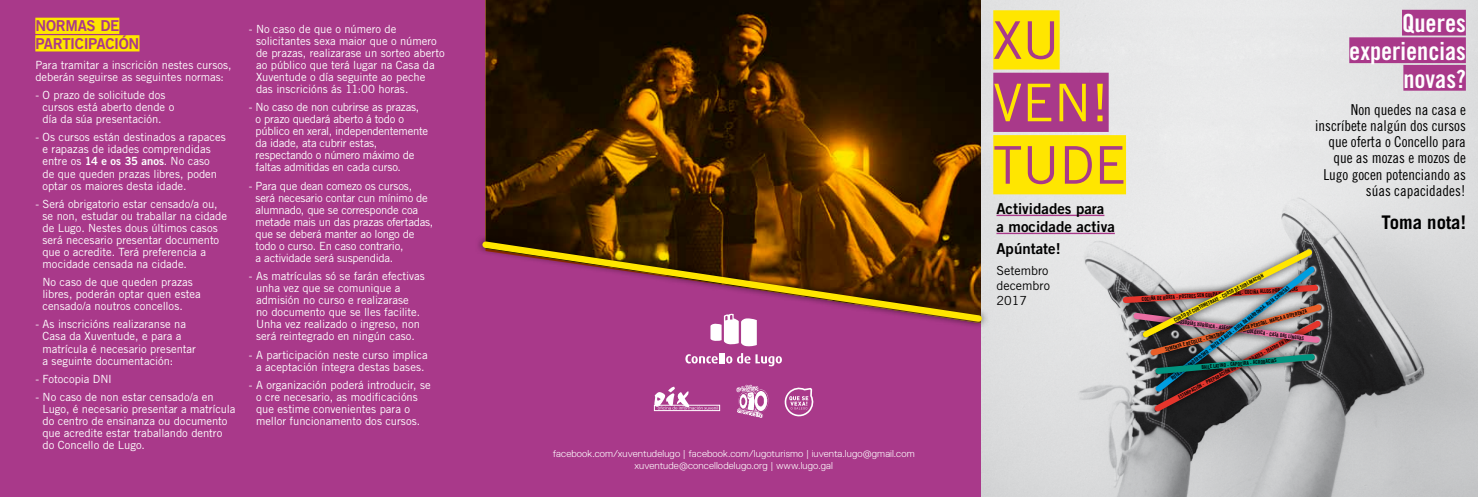
<style>
.page{position:relative;width:1478px;height:497px;background:#fff}
.page>*{position:absolute;margin:0;border:0;box-sizing:border-box;transform-origin:0 0}
.t1{font:51.88px "Trade Gothic LT Std";color:#a9398a}
.t2{font:51.88px "Trade Gothic LT Std";color:#ffe600}
.t3{font:25px/27.5px "Trade Gothic Bold Cond Twenty";color:#fff;text-align:right}
.t4{font:700 18.75px "Trade Gothic";color:#000}
.t5{font:15px/16.2px "Trade Gothic Cond Eighteen";color:#000;text-align:right}
.t6{font:15px/18px "Trade Gothic LT Std Bd 2";color:#000}
.t7{font:15px/17.5px "Trade Gothic LT Std Bd 2";letter-spacing:-.02em;color:#a9398a}
.t8{font:12.5px/15px "Trade Gothic LT Std";color:#000;text-align:justify}
.t9{font:11.25px/12px "Trade Gothic LT Std";letter-spacing:-.005em;color:#fff}
.t10{font:11.25px/12px "Trade Gothic LT Std";letter-spacing:-.025em;color:#fff}
.t11{font:300 10px/12.5px "Replica";letter-spacing:.01em;color:#fff;text-align:center}
.t12{font:5.25px "Trade Gothic LT Std Bd Cn 20";color:#000}
.s1{font-family:"Trade Gothic LT Std Bd 2"}
</style>
<div class="page">
<div style="left:0;top:0;width:981px;height:496px;background:#a9398a"></div>
<svg style="left:485px;top:0;width:496px;height:233px"></svg>
<img style="left:981px;top:0;width:497px;height:496px">
<div style="left:1146px;top:312px;width:181px;height:106px;background:#000;opacity:.75"></div>
<div style="left:1114px;top:276px;width:211px;height:34px;background:#000;opacity:.75"></div>
<div style="left:1134px;top:241px;width:185px;height:103px;background:#000;opacity:.75"></div>
<svg style="left:1119px;top:244px;width:207px;height:172px"></svg>
<div style="left:993px;top:10px;width:66px;height:59px;background:#ffe600"></div>
<div style="left:993px;top:73px;width:115px;height:59px;background:#a9398a"></div>
<div style="left:993px;top:135px;width:133px;height:59px;background:#ffe600"></div>
<hr style="left:996px;top:214px;width:108px;height:2px;background:#a9398a">
<hr style="left:996px;top:232px;width:119px;height:2px;background:#a9398a">
<div style="left:35px;top:18px;width:84px;height:16px;background:#ffe600"></div>
<div style="left:35px;top:35px;width:104px;height:16px;background:#ffe600"></div>
<div style="left:475px;top:233px;width:515px;height:95px;background:#000;opacity:.75"></div>
<svg style="left:478px;top:237px;width:508px;height:88px"></svg>
<svg style="left:653px;top:313px;width:162px;height:105px"></svg>
<img style="left:736px;top:384px;width:27px;height:33px">
<div style="left:1402px;top:10px;width:63px;height:25px;background:#a9398a"></div>
<div style="left:1349px;top:37px;width:116px;height:26px;background:#a9398a"></div>
<div style="left:1403px;top:65px;width:62px;height:26px;background:#a9398a"></div>
<h3 class="t7" style="left:35px;top:17px;width:106px">NORMAS DE<br>PARTICIPACIÓN</h3>
<p class="t9" style="left:35px;top:59px;width:198px">Para tramitar a inscrición nestes cursos, deberán seguirse as seguintes normas:</p>
<p class="t9" style="left:43px;top:89px;width:133px;text-indent:-7px">- O prazo de solicitude dos cursos está aberto dende o día da súa presentación.</p>
<p class="t9" style="left:43px;top:131px;width:185px;text-indent:-7px">- Os cursos están destinados a rapaces e rapazas de idades comprendidas entre os <span class="s1">14 e os 35 anos</span>. No caso<br>de que queden prazas libres, poden optar os maiores desta idade.</p>
<p class="t9" style="left:43px;top:197px;width:186px;text-indent:-7px">- Será obrigatorio estar censado/a ou, se non, estudar ou traballar na cidade de Lugo. Nestes dous últimos casos será necesario presentar documento que o acredite. Terá preferencia a mocidade censada na cidade.</p>
<p class="t9" style="left:42px;top:275px;width:160px">No caso de que queden prazas libres, poderán optar quen estea censado/a noutros concellos.</p>
<p class="t9" style="left:43px;top:318px;width:155px;text-indent:-7px">- As inscricións realizaranse na<br>Casa da Xuventude, e para a matrícula é necesario presentar a seguinte documentación:</p>
<p class="t9" style="left:35px;top:372px;width:78px">- Fotocopia DNI</p>
<p class="t9" style="left:43px;top:390px;width:194px;text-indent:-7px">- No caso de non estar censado/a en Lugo, é necesario presentar a matrícula do centro de ensinanza ou documento que acredite estar traballando dentro do Concello de Lugo.</p>
<p class="t9" style="left:256px;top:22px;width:190px;text-indent:-7px">- No caso de que o número de solicitantes sexa maior que o número de prazas, realizarase un sorteo aberto ao público que terá lugar na Casa da Xuventude o día seguinte ao peche das inscricións ás 11:00 horas.</p>
<p class="t10" style="left:256px;top:101px;width:174px;text-indent:-7px">- No caso de non cubrirse as prazas,<br>o prazo quedará aberto á todo o público en xeral, independentemente da idade, ata cubrir estas, respectando o número máximo de faltas admitidas en cada curso.</p>
<p class="t10" style="left:256px;top:179px;width:179px;text-indent:-7px">- Para que dean comezo os cursos, será necesario contar cun mínimo de alumnado, que se corresponde coa metade mais un das prazas ofertadas, que se deberá manter ao longo de todo o curso. En caso contrario,<br>a actividade será suspendida.</p>
<p class="t9" style="left:256px;top:269px;width:170px;text-indent:-7px">- As matrículas só se farán efectivas unha vez que se comunique a admisión no curso e realizarase<br>no documento que se lles facilite.<br>Unha vez realizado o ingreso, non será reintegrado en ningún caso.</p>
<p class="t9" style="left:249px;top:348px;width:180px;text-align:center">- A participación neste curso implica a aceptación íntegra destas bases.</p>
<p class="t9" style="left:256px;top:378px;width:176px;text-indent:-7px">- A organización poderá introducir, se o cre necesario, as modificacións que estime convenientes para o mellor funcionamento dos cursos.</p>
<p class="t11" style="left:553px;top:446px;width:363px">facebook.com/xuventudelugo | facebook.com/lugoturismo | iuventa.lugo@gmail.com xuventude@concellodelugo.org | www.lugo.gal</p>
<h1 class="t1" style="left:993px;top:9px;width:32px">xu</h1>
<h1 class="t2" style="left:993px;top:71px;width:117px">ven !</h1>
<h1 class="t1" style="left:993px;top:134px;width:34px">tud</h1>
<h1 class="t1" style="left:1094px;top:134px;width:33px">e</h1>
<h3 class="t6" style="left:996px;top:199px;width:120px">Actividades para a mocidade activa</h3>
<h3 class="t6" style="left:996px;top:239px;width:66px">Apúntate!</h3>
<p class="t8" style="left:996px;top:262px;width:55px">Setembro decembro 2017</p>
<h2 class="t3" style="left:1349px;top:10px;width:118px">Queres experiencias novas?</h2>
<h3 class="t5" style="left:1315px;top:101px;width:152px">Non quedes na casa e inscríbete nalgún dos cursos que oferta o Concello para que as mozas e mozos de<br>Lugo gocen potenciando as súas capacidades!</h3>
<h3 class="t4" style="left:1381px;top:210px;width:86px">Toma nota!</h3>
<p class="t12" style="left:1173px;top:317px;width:101px;rotate:-27deg">CURSO DE CURTOMETRAXE - CURSO DE SUBLIMACIÓN</p>
<p class="t12" style="left:1169px;top:376px;width:150px;rotate:-38deg">RUTAS DE SENDERIOSMO - RUTA DA AUTA - RUTA DA MARRONDA- RUTA CHOUSAS</p>
<p class="t12" style="left:1141px;top:296px;width:158px;rotate:-4deg">COCIÑA DE HORTA - POSTRES SEN CULPA PARA NADAL- COCIÑA ALLOS POR CEBOLAS</p>
<p class="t12" style="left:1176px;top:317px;width:131px;rotate:8deg">ASESORÍAS XURÍDICA - ASESORÍAS PSICOLÓXICA - CASA DAS LINGUAS</p>
<p class="t12" style="left:1164px;top:345px;width:148px;rotate:-15deg">SEMENTA E RECOLLE - CONSTRÚE A TÚA MARCA PERSOAL. MARCA A DIFERENZA</p>
<p class="t12" style="left:1177px;top:394px;width:135px;rotate:-28deg">ESTAMPACIÓN - PREPARACIÓN DO FIRST - PILATES - TEATRO EN INGLÉS</p>
<p class="t12" style="left:1201px;top:363px;width:77px;rotate:-5deg">BAILE LATINO - CAPOEIRA - ACROBACIAS</p>
</div>
